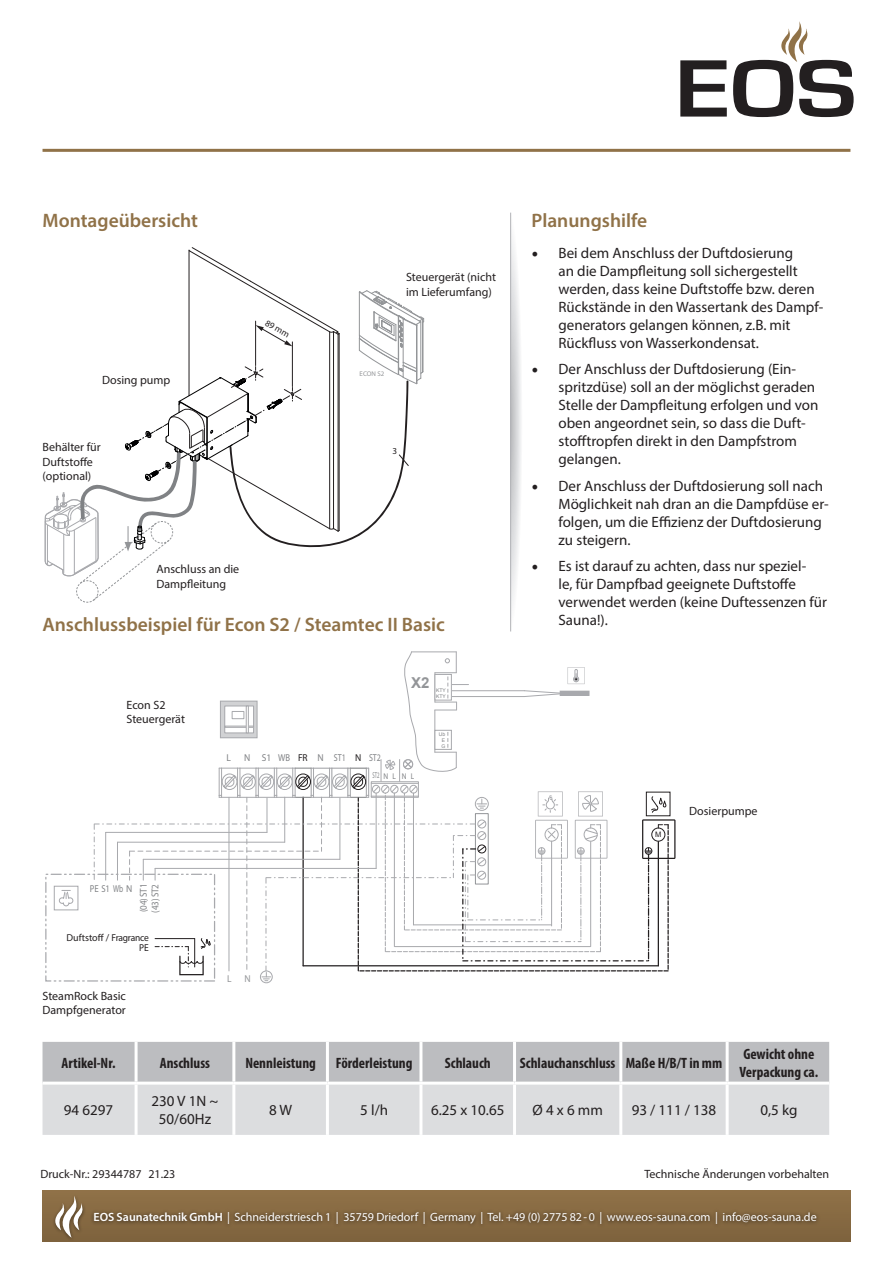
<style>
.page{position:relative;width:893px;height:1263px;background:#fff}
.page>*{position:absolute;margin:0;border:0;box-sizing:border-box;transform-origin:0 0}
.t1{font:600 19.5px "Myriad Pro";color:#907248}
.t2{font:15px/18px "Myriad Pro";color:#231f20}
.t3{font:700 condensed 15px/18px "Myriad Pro";color:#231f20}
.t4{font:700 15px "Arial";color:#939598}
.t5{font:12px/14.4px "Myriad Pro";color:#231f20}
.t6{font:12px "Myriad Pro";color:#fff}
.t7{font:10.05px/10.4px "Myriad Pro";letter-spacing:-.025em;color:#231f20;text-align:right}
.t8{font:10.05px/11.7px "Myriad Pro";letter-spacing:-.025em;color:#808285;scale:.9 1}
.t9{font:10.05px "Myriad Pro";color:#808285;scale:.95 1}
.t10{font:10.05px "Myriad Pro";color:#808285;scale:.79 1}
.t11{font:10.05px "Myriad Pro";color:#808285;scale:.87 1}
.t12{font:10.05px "Myriad Pro";color:#939598;scale:.95 1}
.t13{font:9.15px "Myriad Pro";color:#231f20}
.t14{font:8.4px "Myriad Pro";color:#808285;scale:.56 1}
.t15{font:8.4px "Myriad Pro";color:#808285;scale:.87 1}
.t16{font:7.5px "Arial";color:#231f20}
.t17{font:6.9px "Myriad Pro";color:#939598}
.t18{font:4.95px/6px "Arial";color:#808285;text-align:justify}
.s1{color:#231f20}
.s2{font-family:"Minion Pro";font-size:18px}
.s3{font-weight:600}
</style>
<div class="page">
<svg style="left:680px;top:60px;width:47px;height:57px"></svg>
<svg style="left:733px;top:21px;width:121px;height:96px"></svg>
<hr style="left:43px;top:149px;width:807px;height:3px;background:#907248">
<div style="left:43px;top:1191px;width:807px;height:51px;background:#8a6d44"></div>
<div style="left:90px;top:1208px;width:731px;height:20px;background:#231f20;opacity:.75"></div>
<div style="left:52px;top:1194px;width:34px;height:48px;background:#7e633d"></div>
<svg style="left:53px;top:1195px;width:31px;height:43px"></svg>
<svg style="left:511px;top:213px;width:10px;height:418px"></svg>
<hr style="left:510px;top:213px;width:1px;height:418px;background:#b2b3b7">
<div style="left:260px;top:970px;width:13px;height:13px;border:1px solid #a8a9ad;border-radius:50%"></div>
<div style="left:45px;top:874px;width:170px;height:107px;border:1px dashed #a8a9ad"></div>
<div style="left:54px;top:886px;width:24px;height:24px;border:1px solid #a8a9ad"></div>
<svg style="left:59px;top:890px;width:15px;height:16px"></svg>
<svg style="left:94px;top:651px;width:581px;height:330px"></svg>
<svg style="left:45px;top:247px;width:379px;height:356px"></svg>
<svg style="left:43px;top:1042px;width:786px;height:93px;background:#cecfd2"></svg>
<hr style="left:135px;top:1042px;width:3px;height:39px;background:#fff">
<hr style="left:232px;top:1042px;width:3px;height:39px;background:#fff">
<hr style="left:326px;top:1042px;width:3px;height:39px;background:#fff">
<hr style="left:419px;top:1042px;width:3px;height:39px;background:#fff">
<hr style="left:513px;top:1042px;width:3px;height:39px;background:#fff">
<hr style="left:619px;top:1042px;width:3px;height:39px;background:#fff">
<hr style="left:726px;top:1042px;width:3px;height:39px;background:#fff">
<hr style="left:135px;top:1084px;width:3px;height:51px;background:#fff">
<hr style="left:232px;top:1084px;width:3px;height:51px;background:#fff">
<hr style="left:326px;top:1084px;width:3px;height:51px;background:#fff">
<hr style="left:419px;top:1084px;width:3px;height:51px;background:#fff">
<hr style="left:513px;top:1084px;width:3px;height:51px;background:#fff">
<hr style="left:619px;top:1084px;width:3px;height:51px;background:#fff">
<hr style="left:726px;top:1084px;width:3px;height:51px;background:#fff">
<hr style="left:43px;top:1081px;width:93px;height:3px;background:#fff">
<hr style="left:136px;top:1081px;width:98px;height:3px;background:#fff">
<hr style="left:234px;top:1081px;width:93px;height:3px;background:#fff">
<hr style="left:327px;top:1081px;width:94px;height:3px;background:#fff">
<hr style="left:421px;top:1081px;width:93px;height:3px;background:#fff">
<hr style="left:514px;top:1081px;width:107px;height:3px;background:#fff">
<hr style="left:621px;top:1081px;width:106px;height:3px;background:#fff">
<hr style="left:727px;top:1081px;width:102px;height:3px;background:#fff">
<p class="t1" style="left:43px;top:208px;width:157px">Montageübersicht</p>
<p class="t1" style="left:531px;top:208px;width:117px">Planungshilfe</p>
<p class="t5" style="left:102px;top:373px;width:70px">Dosing pump</p>
<p class="t5" style="left:43px;top:440px;width:60px">Behälter für<br>Duftstoffe</p>
<p class="t5" style="left:43px;top:469px;width:50px">(optional)</p>
<p class="t13" style="left:269px;top:317px;width:28px;rotate:30deg">89 mm</p>
<p class="t5" style="left:156px;top:562px;width:84px">Anschluss an die<br>Dampfleitung</p>
<p class="t5" style="left:406px;top:270px;width:91px">Steuergerät (nicht im Lieferumfang)</p>
<p class="t17" style="left:360px;top:370px;width:26px">ECON S2</p>
<p class="t13" style="left:392px;top:445px;width:6px">3</p>
<p class="t1" style="left:43px;top:612px;width:404px">Anschlussbeispiel für Econ S2 / Steamtec II Basic</p>
<p class="t5" style="left:126px;top:697px;width:41px">Econ S2</p>
<p class="t5" style="left:126px;top:712px;width:60px">Steuergerät</p>
<p class="t11" style="left:90px;top:882px;width:50px">PE S1 Wb N</p>
<p class="t8" style="left:137px;top:912px;width:34px;rotate:-90deg">(04) ST1 (43) ST2</p>
<p class="t7" style="left:66px;top:932px;width:84px">Duftstoff / Fragrance<br>PE</p>
<p class="t5" style="left:43px;top:988px;width:85px">SteamRock Basic</p>
<p class="t5" style="left:43px;top:1003px;width:85px">Dampfgenerator</p>
<p class="t4" style="left:411px;top:673px;width:20px">X2</p>
<p class="t18" style="left:436px;top:688px;width:11px">KTY<br>KTY</p>
<p class="t9" style="left:226px;top:752px;width:6px">L</p>
<p class="t9" style="left:244px;top:752px;width:85px">N S1WB <span class="s1">FR</span> N</p>
<p class="t10" style="left:334px;top:752px;width:36px">ST1 <span class="s1">N</span></p>
<p class="t10" style="left:369px;top:752px;width:16px">ST2</p>
<p class="t14" style="left:372px;top:770px;width:44px">ST2 N L</p>
<p class="t15" style="left:402px;top:771px;width:16px">N L</p>
<p class="t18" style="left:441px;top:731px;width:5px;text-indent:-3px">Ub E G</p>
<p class="t12" style="left:227px;top:972px;width:6px">L</p>
<p class="t12" style="left:245px;top:972px;width:8px">N</p>
<p class="t2" style="left:558px;top:244px;width:266px;text-indent:-27px"><span class="s2">•</span> Bei dem Anschluss der Duftdosierung<br>an die Dampfleitung soll sichergestellt werden, dass keine Duftstoffe bzw. deren Rückstände in den Wassertank des Dampf&shy;generators gelangen können, z.B. mit Rückfluss von Wasserkondensat.</p>
<p class="t2" style="left:558px;top:360px;width:261px;text-indent:-27px"><span class="s2">•</span> Der Anschluss der Duftdosierung (Ein&shy;spritzdüse) soll an der möglichst geraden Stelle der Dampfleitung erfolgen und von oben angeordnet sein, so dass die Duft&shy;stofftropfen direkt in den Dampfstrom gelangen.</p>
<p class="t2" style="left:558px;top:477px;width:272px;text-indent:-27px"><span class="s2">•</span> Der Anschluss der Duftdosierung soll nach Möglichkeit nah dran an die Dampfdüse er&shy;folgen, um die Effizienz der Duftdosierung zu steigern.</p>
<p class="t2" style="left:558px;top:557px;width:270px;text-indent:-27px"><span class="s2">•</span> Es ist darauf zu achten, dass nur speziel-<br>le, für Dampfbad geeignete Duftstoffe verwendet werden (keine Duftessenzen für Sauna!).</p>
<p class="t16" style="left:655px;top:830px;width:8px">M</p>
<p class="t5" style="left:689px;top:803px;width:70px">Dosierpumpe</p>
<p class="t3" style="left:61px;top:1054px;width:56px">Artikel-Nr.</p>
<p class="t3" style="left:160px;top:1054px;width:52px">Anschluss</p>
<p class="t3" style="left:245px;top:1054px;width:72px">Nennleistung</p>
<p class="t3" style="left:336px;top:1054px;width:78px">Förderleistung</p>
<p class="t3" style="left:445px;top:1054px;width:47px">Schlauch</p>
<p class="t3" style="left:520px;top:1054px;width:97px">Schlauchanschluss</p>
<p class="t3" style="left:626px;top:1054px;width:98px">Maße H/B/T in mm</p>
<p class="t3" style="left:739px;top:1045px;width:80px">Gewicht ohne<br>Verpackung ca.</p>
<p class="t2" style="left:64px;top:1101px;width:51px">94 6297</p>
<p class="t2" style="left:151px;top:1092px;width:68px;text-align:center">230 V 1N ~<br>50/60Hz</p>
<p class="t2" style="left:269px;top:1101px;width:25px">8 W</p>
<p class="t2" style="left:360px;top:1101px;width:29px">5 l/h</p>
<p class="t2" style="left:431px;top:1101px;width:75px">6.25 x 10.65</p>
<p class="t2" style="left:532px;top:1101px;width:72px">Ø 4 x 6 mm</p>
<p class="t2" style="left:632px;top:1101px;width:86px">93 / 111 / 138</p>
<p class="t2" style="left:760px;top:1101px;width:39px">0,5 kg</p>
<p class="t5" style="left:40px;top:1167px;width:137px">Druck-Nr.: 29344787 21.23</p>
<p class="t5" style="left:644px;top:1167px;width:186px">Technische Änderungen vorbehalten</p>
<p class="t6" style="left:94px;top:1210px;width:725px"><span class="s3">EOS Saunatechnik GmbH</span> | Schneiderstriesch 1 | 35759 Driedorf | Germany | Tel. +49 (0) 2775 82 - 0 | www.eos-sauna.com | info@eos-sauna.de</p>
</div>
